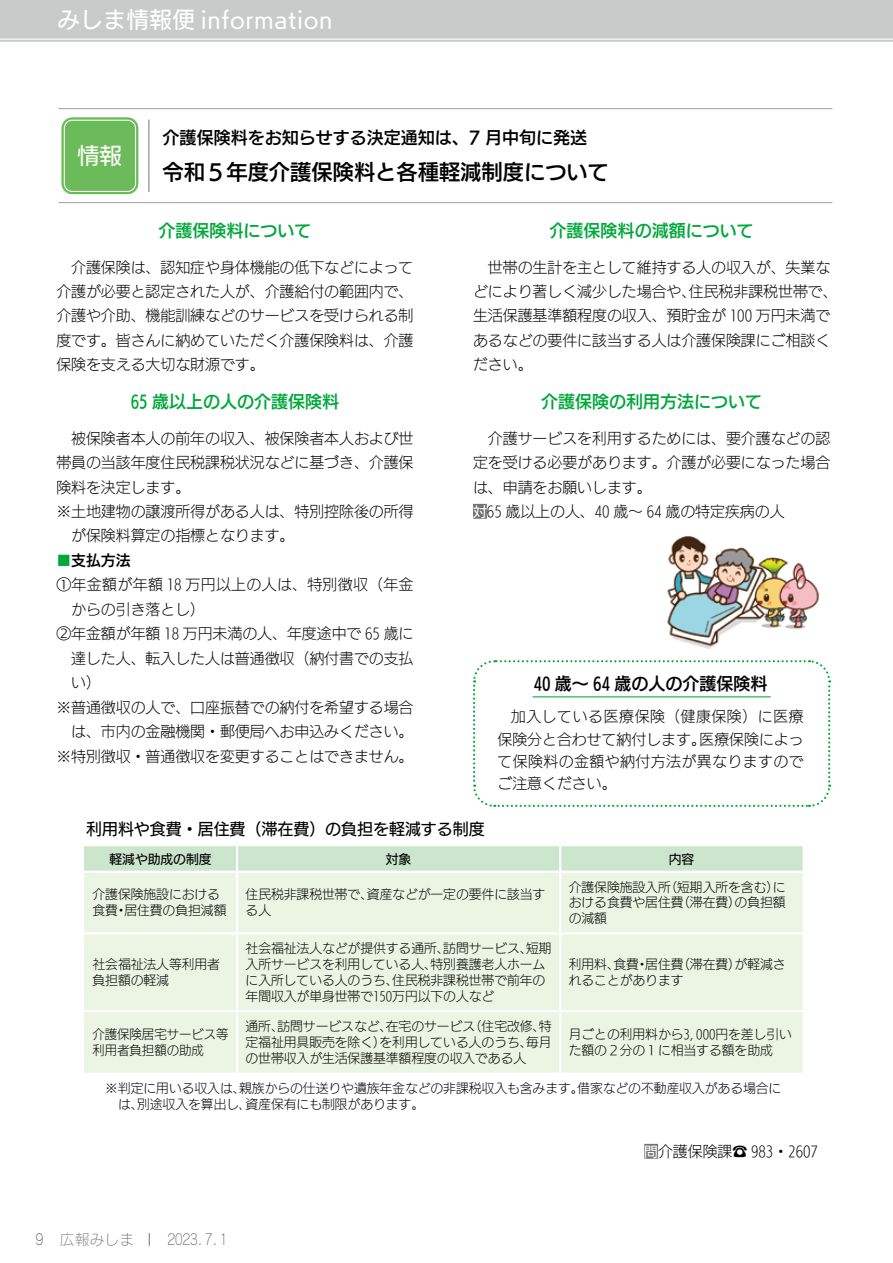
<style>
.page{position:relative;width:893px;height:1263px;background:#fff}
.page>*{position:absolute;margin:0;border:0;box-sizing:border-box;transform-origin:0 0}
.t1{font:22.35px "UD Kakugo Large Pro M";letter-spacing:.03em;color:#fff}
.t2{font:21.3px "UD Kakugo Large Pro DB";color:#000}
.t3{font:16.95px "UD Kakugo Large Pro DB";color:#00a73b}
.t4{font:16.95px "UD Kakugo Large Pro DB";color:#000}
.t5{font:15.9px "UD Kakugo Large Pro M";color:#000}
.t6{font:14.85px/24.5px "UD Kakugo Large Pro L";color:#000}
.t7{font:14.85px/22.4px "UD Kakugo Large Pro L";letter-spacing:.03em;color:#000}
.t8{font:14.85px/22.4px "UD Kakugo Large Pro L";letter-spacing:.04em;color:#000;text-align:right}
.t9{font:14.85px "UD Kakugo Large Pro L";letter-spacing:.025em;color:#000}
.t10{font:14.85px "Rodin Cattleya Pro L";color:#727171}
.t11{font:14.85px "UD Kakugo Large Pro DB";color:#000}
.t12{font:14.85px "Rodin Cattleya Pro L";color:#595757;scale:.8 1}
.t13{font:12.75px/15.9px "UD Kakugo Large Pro L";color:#000}
.t14{font:12.75px "UD Kakugo Large Pro M";color:#000}
.s1{font-family:"UD Kakugo Large Pro L";color:#00a73b}
.s2{font-family:"UD Kakugo Large Pro M";font-size:13.8px;color:#fff}
.s3{font-family:"UD Mincho Pro L"}
</style>
<div class="page">
<svg style="left:0;top:0;width:893px;height:42px;background:#cacbcb"></svg>
<hr style="left:58px;top:202px;width:774px;height:1px;background:#9fa0a0">
<hr style="left:58px;top:108px;width:774px;height:1px;background:#9fa0a0">
<hr style="left:149px;top:120px;width:1px;height:72px;background:#9fa0a0">
<div style="left:62px;top:118px;width:76px;height:76px;background:#6cbb5a;border-radius:11px"></div>
<div style="left:58px;top:114px;width:83px;height:83px;border:1px solid #fff;border-radius:13px"></div>
<div style="left:64px;top:120px;width:72px;height:72px;border:1px solid #fff;border-radius:8px"></div>
<div style="left:473px;top:504px;width:14px;height:15px;background:#727171"></div>
<svg style="left:84px;top:846px;width:719px;height:25px;background:#cde6ce"></svg>
<div style="left:84px;top:873px;width:719px;height:200px;background:#ecf5e3"></div>
<hr style="left:236px;top:846px;width:2px;height:25px;background:#fff">
<hr style="left:559px;top:846px;width:2px;height:25px;background:#fff">
<hr style="left:236px;top:873px;width:2px;height:59px;background:#fff">
<hr style="left:559px;top:873px;width:2px;height:59px;background:#fff">
<hr style="left:84px;top:932px;width:153px;height:2px;background:#fff">
<hr style="left:237px;top:932px;width:323px;height:2px;background:#fff">
<hr style="left:236px;top:934px;width:2px;height:76px;background:#fff">
<hr style="left:560px;top:932px;width:243px;height:2px;background:#fff">
<hr style="left:559px;top:934px;width:2px;height:76px;background:#fff">
<hr style="left:84px;top:1010px;width:153px;height:2px;background:#fff">
<hr style="left:237px;top:1010px;width:323px;height:2px;background:#fff">
<hr style="left:236px;top:1012px;width:2px;height:61px;background:#fff">
<hr style="left:560px;top:1010px;width:243px;height:2px;background:#fff">
<hr style="left:559px;top:1012px;width:2px;height:61px;background:#fff">
<svg style="left:473px;top:660px;width:358px;height:147px"></svg>
<hr style="left:533px;top:696px;width:238px;height:1px;background:#00a73b">
<img style="left:667px;top:536px;width:152px;height:113px">
<div style="left:644px;top:1144px;width:14px;height:15px;background:#727171"></div>
<svg style="left:149px;top:1233px;width:1px;height:13px"></svg>
<h1 class="t1" style="left:57px;top:2px;width:277px">みしま情報便 information</h1>
<h1 class="t1" style="left:77px;top:138px;width:46px">情報</h1>
<p class="t4" style="left:163px;top:124px;width:426px">介護保険料をお知らせする決定通知は、7 月中旬に発送</p>
<h2 class="t2" style="left:163px;top:154px;width:448px">令和５年度介護保険料と各種軽減制度について</h2>
<p class="t3" style="left:158px;top:216px;width:155px">介護保険料について</p>
<p class="t6" style="left:56px;top:254px;width:359px;text-align:justify;text-indent:15px">介護保険は、認知症や身体機能の低下などによって介護が必要と認定された人が、介護給付の範囲内で、介護や介助、機能訓練などのサービスを受けられる制度です。皆さんに納めていただく介護保険料は、介護保険を支える大切な財源です。</p>
<p class="t3" style="left:131px;top:387px;width:210px">65 歳以上の人の介護保険料</p>
<p class="t6" style="left:71px;top:425px;width:344px">被保険者本人の前年の収入、被保険者本人および世</p>
<p class="t6" style="left:56px;top:450px;width:359px">帯員の当該年度住民税課税状況などに基づき、介護保</p>
<p class="t6" style="left:56px;top:474px;width:135px">険料を決定します。</p>
<p class="t6" style="left:56px;top:499px;width:359px">※土地建物の譲渡所得がある人は、特別控除後の所得</p>
<p class="t6" style="left:71px;top:523px;width:225px">が保険料算定の指標となります。</p>
<p class="t11" style="left:56px;top:548px;width:76px"><span class="s1">■</span>支払方法</p>
<p class="t9" style="left:56px;top:573px;width:359px">①年金額が年額 18 万円以上の人は、特別徴収（年金</p>
<p class="t6" style="left:71px;top:596px;width:135px">からの引き落とし(</p>
<p class="t6" style="left:56px;top:621px;width:359px">②年金額が年額 18 万円未満の人、年度途中で 65 歳に</p>
<p class="t6" style="left:71px;top:645px;width:344px">達した人、転入した人は普通徴収（納付書での支払</p>
<p class="t6" style="left:71px;top:670px;width:31px">い(</p>
<p class="t6" style="left:56px;top:694px;width:359px">※普通徴収の人で、口座振替での納付を希望する場合</p>
<p class="t6" style="left:71px;top:719px;width:344px">は、市内の金融機関・郵便局へお申込みください。</p>
<p class="t6" style="left:56px;top:743px;width:359px">※特別徴収・普通徴収を変更することはできません。</p>
<p class="t3" style="left:550px;top:216px;width:206px">介護保険料の減額について</p>
<p class="t6" style="left:689px;top:254px;width:150px;text-indent:-216px">　世帯の生計を主として維持する人の収入が、失業な住民税非課税世帯で、</p>
<p class="t6" style="left:473px;top:279px;width:359px">どにより著しく減少した場合や、<br>生活保護基準額程度の収入、預貯金が 100 万円未満であるなどの要件に該当する人は介護保険課にご相談ください。</p>
<p class="t3" style="left:541px;top:387px;width:223px">介護保険の利用方法について</p>
<p class="t6" style="left:473px;top:425px;width:359px;text-indent:15px">介護サービスを利用するためには、要介護などの認定を受ける必要があります。介護が必要になった場合は、申請をお願いします。<br><span class="s2">対</span>65 歳以上の人、40 歳～ 64 歳の特定疾病の人</p>
<p class="t4" style="left:534px;top:669px;width:235px">40 歳～ 64 歳の人の介護保険料</p>
<p class="t8" style="left:511px;top:705px;width:294px">加入している医療保険（健康保険）に医療医療保険によっ</p>
<p class="t7" style="left:497px;top:727px;width:308px">保険分と合わせて納付します。<br>て保険料の金額や納付方法が異なりますのでご注意ください。</p>
<p class="t5" style="left:86px;top:816px;width:400px">利用料や食費・居住費（滞在費）の負担を軽減する制度</p>
<p class="t14" style="left:109px;top:849px;width:104px">軽減や助成の制度</p>
<p class="t13" style="left:124px;top:886px;width:104px;text-indent:-32px">介護保険施設における居住費の負担減額</p>
<p class="t13" style="left:92px;top:902px;width:27px">食費</p>
<p class="t13" style="left:115px;top:902px;width:14px">・</p>
<p class="t13" style="left:92px;top:956px;width:129px">社会福祉法人等利用者負担額の軽減</p>
<p class="t14" style="left:386px;top:849px;width:27px">対象</p>
<p class="t13" style="left:367px;top:886px;width:180px">資産などが一定の要件に該当す</p>
<p class="t13" style="left:246px;top:886px;width:129px">住民税非課税世帯で、る人</p>
<p class="t13" style="left:431px;top:940px;width:116px;text-indent:-185px">社会福祉法人などが提供する通所、<br>特別養護老人ホーム</p>
<p class="t13" style="left:443px;top:940px;width:91px">訪問サービス、</p>
<p class="t13" style="left:526px;top:940px;width:27px">短期</p>
<p class="t13" style="left:392px;top:956px;width:155px;text-indent:-147px">入所サービスを利用している人、<br>住民税非課税世帯で前年の</p>
<p class="t13" style="left:246px;top:972px;width:250px">に入所している人のうち、<br>年間収入が単身世帯で150万円以下の人など</p>
<p class="t14" style="left:669px;top:849px;width:27px">内容</p>
<p class="t13" style="left:664px;top:878px;width:123px">（短期入所を含むに）</p>
<p class="t13" style="left:569px;top:878px;width:104px">介護保険施設入所</p>
<p class="t13" style="left:677px;top:894px;width:65px">（滞在費）</p>
<p class="t13" style="left:569px;top:894px;width:116px">おける食費や居住費の減額</p>
<p class="t13" style="left:735px;top:894px;width:53px">の負担額</p>
<p class="t13" style="left:735px;top:956px;width:53px">が軽減さ</p>
<p class="t13" style="left:677px;top:956px;width:65px">（滞在費）</p>
<p class="t13" style="left:645px;top:956px;width:40px">居住費</p>
<p class="t13" style="left:569px;top:956px;width:116px">利用料、<br>れることがあります</p>
<p class="t13" style="left:613px;top:956px;width:27px">食費</p>
<p class="t13" style="left:636px;top:956px;width:14px">・</p>
<p class="t13" style="left:277px;top:1017px;width:116px">訪問サービスなど、</p>
<p class="t13" style="left:386px;top:1017px;width:91px">在宅のサービス</p>
<p class="t13" style="left:469px;top:1017px;width:84px">（住宅改修特、</p>
<p class="t13" style="left:246px;top:1017px;width:40px">通所、</p>
<p class="t13" style="left:246px;top:1033px;width:282px">定福祉用具販売を除く）<br>の世帯収入が生活保護基準額程度の収入である人</p>
<p class="t13" style="left:569px;top:1025px;width:225px">月ごとの利用料から3,000円を差し引いた額の２分の１に相当する額を助成</p>
<p class="t13" style="left:577px;top:1079px;width:206px">借家などの不動産収入がある場合に</p>
<p class="t13" style="left:92px;top:1025px;width:138px">介護保険居宅サービス等利用者負担額の助成</p>
<p class="t13" style="left:526px;top:1033px;width:27px">毎月</p>
<p class="t13" style="left:379px;top:1033px;width:155px">を利用している人のうち、</p>
<p class="t13" style="left:137px;top:1079px;width:289px;text-indent:-32px">※判定に用いる収入は、<br>別途収入を算出し､資産保有にも制限があります。</p>
<p class="t13" style="left:239px;top:1079px;width:346px">親族からの仕送りや遺族年金などの非課税収入も含みます。</p>
<p class="t13" style="left:118px;top:1095px;width:27px">は、</p>
<p class="t6" style="left:644px;top:1139px;width:175px"><span class="s2">問</span>介護保険課<span class="s3">☎</span> 983・2607</p>
<p class="t12" style="left:36px;top:1230px;width:12px">9</p>
<p class="t10" style="left:60px;top:1230px;width:76px">広報みしま</p>
<p class="t10" style="left:168px;top:1230px;width:61px">２０２3．7．1</p>
</div>
